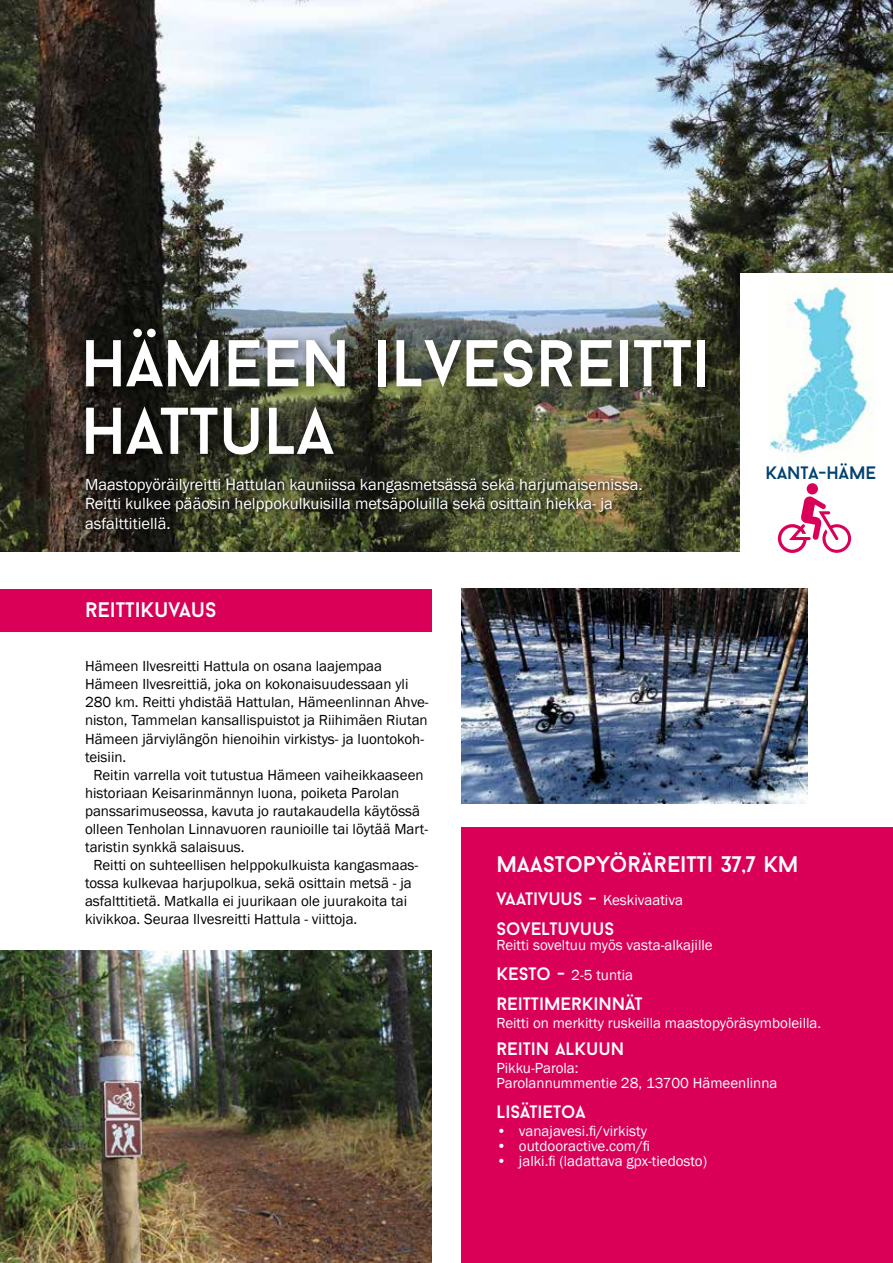
<style>
.page{position:relative;width:893px;height:1263px;background:#fff}
.page>*{position:absolute;margin:0;border:0;box-sizing:border-box;transform-origin:0 0}
.t1{font:66px/67.5px "Baron Neue";color:#fff}
.t2{font:22.5px "Baron Neue";color:#fff}
.t3{font:21px "Baron Neue";color:#fff}
.t4{font:18px "Baron Neue";color:#fff}
.t5{font:18px "Baron Neue";color:#004170}
.t6{font:16.5px/19.5px "Franklin Gothic";color:#fff}
.t7{font:15px "Franklin Gothic";color:#000}
.t8{font:15px/30px "Franklin Gothic";color:#fff}
.s1{font-family:"Baron Neue";font-size:18px}
</style>
<div class="page">
<img style="left:0;top:0;width:893px;height:552px">
<div style="left:0;top:589px;width:432px;height:42px;background:#da0058"></div>
<svg style="left:84px;top:477px;width:562px;height:56px;background:#3c3d24"></svg>
<div style="left:78px;top:321px;width:642px;height:148px;background:#000;opacity:.75"></div>
<div style="left:461px;top:827px;width:432px;height:436px;background:#da0058"></div>
<div style="left:740px;top:273px;width:153px;height:289px;background:#fff"></div>
<img style="left:770px;top:278px;width:103px;height:177px">
<svg style="left:778px;top:483px;width:73px;height:70px"></svg>
<img style="left:461px;top:589px;width:347px;height:215px">
<img style="left:0;top:950px;width:432px;height:313px">
<h1 class="t1" style="left:81px;top:328px;width:631px">HÄMEEN ILVESREITTI<br>HATTULA</h1>
<p class="t6" style="left:85px;top:475px;width:559px">Maastopyöräilyreitti Hattulan kauniissa kangasmetsässä sekä harjumaisemissa.<br>Reitti kulkee pääosin helppokulkuisilla metsäpoluilla sekä osittain hiekka- ja asfalttitiellä.</p>
<h3 class="t3" style="left:85px;top:597px;width:133px">REITTIKUVAUS</h3>
<p class="t5" style="left:765px;top:462px;width:112px">KANTA-HÄME</p>
<p class="t7" style="left:85px;top:657px;width:299px">Hämeen Ilvesreitti Hattula on osana laajempaa</p>
<p class="t7" style="left:85px;top:675px;width:325px">Hämeen Ilvesreittiä, joka on kokonaisuudessaan yli</p>
<p class="t7" style="left:85px;top:693px;width:345px">280 km. Reitti yhdistää Hattulan, Hämeenlinnan Ahve-</p>
<p class="t7" style="left:85px;top:711px;width:344px">niston, Tammelan kansallispuistot ja Riihimäen Riutan</p>
<p class="t7" style="left:85px;top:729px;width:341px">Hämeen järviylängön hienoihin virkistys- ja luontokoh-</p>
<p class="t7" style="left:85px;top:747px;width:43px">teisiin.</p>
<p class="t7" style="left:94px;top:765px;width:332px">Reitin varrella voit tutustua Hämeen vaiheikkaaseen</p>
<p class="t7" style="left:85px;top:783px;width:316px">historiaan Keisarinmännyn luona, poiketa Parolan</p>
<p class="t7" style="left:85px;top:801px;width:337px">panssarimuseossa, kavuta jo rautakaudella käytössä</p>
<p class="t7" style="left:85px;top:819px;width:345px">olleen Tenholan Linnavuoren raunioille tai löytää Mart-</p>
<p class="t7" style="left:85px;top:837px;width:161px">taristin synkkä salaisuus.</p>
<p class="t7" style="left:94px;top:855px;width:326px">Reitti on suhteellisen helppokulkuista kangasmaas-</p>
<p class="t7" style="left:85px;top:873px;width:328px">tossa kulkevaa harjupolkua, sekä osittain metsä - ja</p>
<p class="t7" style="left:85px;top:891px;width:324px">asfalttitietä. Matkalla ei juurikaan ole juurakoita tai</p>
<p class="t7" style="left:85px;top:909px;width:274px">kivikkoa. Seuraa Ilvesreitti Hattula - viittoja.</p>
<h2 class="t2" style="left:496px;top:850px;width:304px">MAASTOPYÖRÄREITTI 37,7 KM</h2>
<p class="t8" style="left:496px;top:885px;width:188px"><span class="s1">VAATIVUUS -</span> Keskivaativa</p>
<p class="t4" style="left:496px;top:917px;width:119px">SOVELTUVUUS</p>
<p class="t8" style="left:496px;top:930px;width:218px">Reitti soveltuu myös vasta-alkajille<br><span class="s1">KESTO -</span> 2-5 tuntia</p>
<p class="t4" style="left:496px;top:992px;width:147px">REITTIMERKINNÄT</p>
<p class="t8" style="left:496px;top:1008px;width:326px">Reitti on merkitty ruskeilla maastopyöräsymboleilla.</p>
<p class="t4" style="left:496px;top:1037px;width:129px">REITIN ALKUUN</p>
<p class="t8" style="left:496px;top:1060px;width:283px;line-height:15px">Pikku-Parola:<br>Parolannummentie 28, 13700 Hämeenlinna</p>
<p class="t4" style="left:496px;top:1100px;width:91px">LISÄTIETOA</p>
<p class="t8" style="left:496px;top:1116px;width:152px">• vanajavesi.fi/virkisty</p>
<p class="t8" style="left:496px;top:1131px;width:155px">• outdooractive.com/fi</p>
<p class="t8" style="left:496px;top:1146px;width:212px">• jalki.fi (ladattava gpx-tiedosto)</p>
</div>
